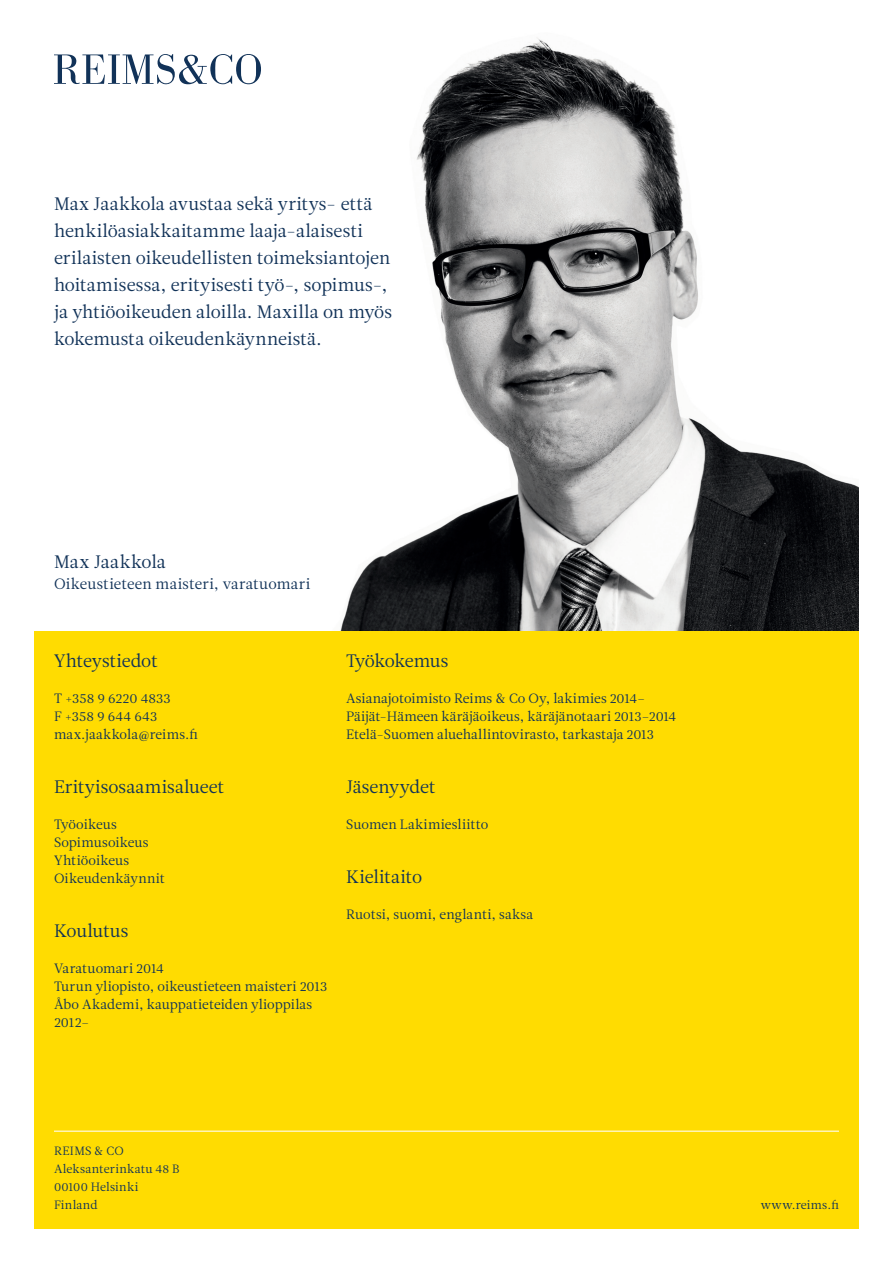
<style>
.page{position:relative;width:893px;height:1263px;background:#fff}
.page>*{position:absolute;margin:0;border:0;box-sizing:border-box;transform-origin:0 0}
.t1{font:18px/27px "Leitura News Roman 1";color:#113258}
.t2{font:18px "Leitura News Roman 1";letter-spacing:-.025em;color:#113258}
.t3{font:15px "Leitura News Roman 1";letter-spacing:.01em;color:#113258}
.t4{font:13.5px/18px "Leitura News Roman 1";letter-spacing:.005em;color:#113258}
.t5{font:12px/18px "Leitura News Roman 1";letter-spacing:.02em;color:#113258}
</style>
<div class="page">
<img style="left:164px;top:37px;width:695px;height:594px">
<div style="left:34px;top:631px;width:825px;height:598px;background:#ffdc01"></div>
<svg style="left:54px;top:54px;width:207px;height:30px"></svg>
<hr style="left:54px;top:1130px;width:785px;height:2px;background:#fff">
<p class="t1" style="left:54px;top:193px;width:340px">Max Jaakkola avustaa sekä yritys- että henkilöasiakkaitamme laaja-alaisesti erilaisten oikeudellisten toimeksiantojen hoitamisessa, erityisesti työ-, sopimus-, ja yhtiöoikeuden aloilla. Maxilla on myös kokemusta oikeudenkäynneistä.</p>
<h1 class="t1" style="left:54px;top:550px;width:113px">Max Jaakkola</h1>
<p class="t3" style="left:54px;top:578px;width:258px">Oikeustieteen maisteri, varatuomari</p>
<h1 class="t1" style="left:54px;top:650px;width:105px">Yhteystiedot</h1>
<p class="t4" style="left:54px;top:691px;width:145px">T +358 9 6220 4833<br>F +358 9 644 643 max.jaakkola@reims.fi</p>
<h1 class="t1" style="left:54px;top:776px;width:172px">Erityisosaamisalueet</h1>
<p class="t4" style="left:54px;top:817px;width:113px">Työoikeus<br>Sopimusoikeus<br>Yhtiöoikeus<br>Oikeudenkäynnit</p>
<h1 class="t1" style="left:54px;top:920px;width:76px">Koulutus</h1>
<p class="t4" style="left:54px;top:961px;width:275px">Varatuomari 2014<br>Turun yliopisto, oikeustieteen maisteri 2013<br>Åbo Akademi, kauppatieteiden ylioppilas<br>2012–</p>
<h1 class="t2" style="left:346px;top:654px;width:104px">Työkokemus</h1>
<p class="t4" style="left:346px;top:691px;width:332px">Asianajotoimisto Reims &amp; Co Oy, lakimies 2014–<br>Päijät-Hämeen käräjäoikeus, käräjänotaari 2013–2014<br>Etelä-Suomen aluehallintovirasto, tarkastaja 2013</p>
<h1 class="t1" style="left:346px;top:776px;width:91px">Jäsenyydet</h1>
<p class="t4" style="left:346px;top:817px;width:144px">Suomen Lakimiesliitto</p>
<h1 class="t1" style="left:346px;top:866px;width:78px">Kielitaito</h1>
<p class="t4" style="left:346px;top:907px;width:189px">Ruotsi, suomi, englanti, saksa</p>
<p class="t5" style="left:54px;top:1143px;width:127px">REIMS &amp; CO<br>Aleksanterinkatu 48 B<br>00100 Helsinki<br>Finland</p>
<p class="t5" style="left:761px;top:1197px;width:80px">www.reims.fi</p>
</div>
